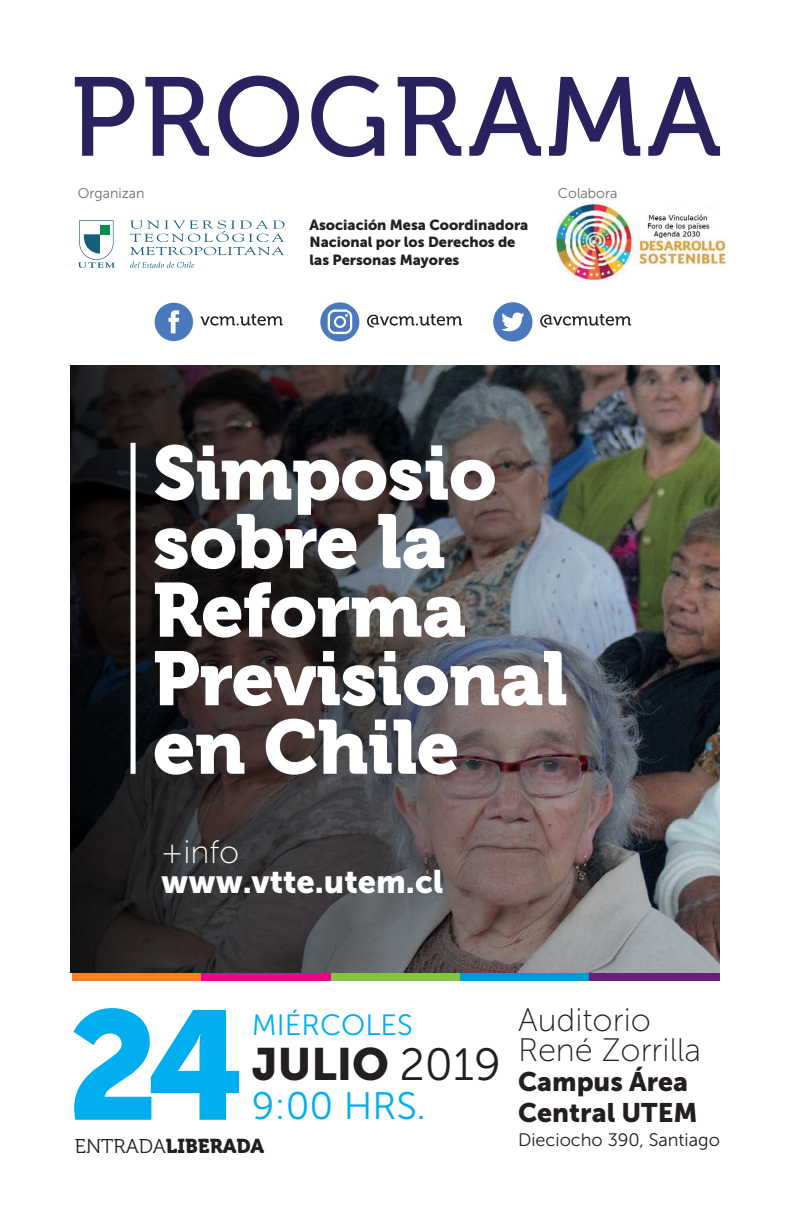
<style>
.page{position:relative;width:792px;height:1224px;background:#fff}
.page>*{position:absolute;margin:0;border:0;box-sizing:border-box;transform-origin:0 0}
.t1{font:153.6px "Museo Sans 900";color:#00aeef}
.t2{font:111.8px "Museo 500";letter-spacing:.04em;color:#28235e}
.t3{font:75.8px/68.6px "Museo 900";letter-spacing:-.01em;color:#fff}
.t4{font:45px "Museo Sans 900";color:#231f20}
.t5{font:38.2px "Museo Sans 300";color:#00aeef}
.t6{font:32.4px/30px "Museo Sans 100";color:#231f20}
.t7{font:32.4px "Museo Sans 900";color:#fff}
.t8{font:32.4px "Museo Sans 100";color:#fff}
.t9{font:29.4px "Museo Sans 300";color:#00aeef}
.t10{font:26.6px/30.8px "Museo Sans 900";color:#231f20}
.t11{font:20px "Museo 900";color:#231f20}
.t12{font:18px "Museo Sans 300";color:#231f20}
.t13{font:14.6px/17.4px "Museo Sans 900";color:#231f20}
.t14{font:14.2px "Museo Sans 300";color:#6c6d70}
.s1{font-family:"Museo Sans 300"}
.s2{font-family:"Museo 300"}
</style>
<div class="page">
<div style="left:72px;top:970px;width:130px;height:11px;background:#f58220"></div>
<div style="left:202px;top:970px;width:129px;height:11px;background:#ed028a"></div>
<div style="left:331px;top:970px;width:129px;height:11px;background:#83c447"></div>
<div style="left:460px;top:970px;width:129px;height:11px;background:#0099d1"></div>
<div style="left:589px;top:970px;width:131px;height:11px;background:#681f7d"></div>
<svg style="left:78px;top:220px;width:37px;height:48px"></svg>
<div style="left:100px;top:225px;width:9px;height:9px;background:#0c8a55"></div>
<svg style="left:130px;top:220px;width:155px;height:35px"></svg>
<svg style="left:130px;top:262px;width:64px;height:6px"></svg>
<img style="left:556px;top:203px;width:170px;height:78px">
<img style="left:71px;top:365px;width:649px;height:608px">
<div style="left:131px;top:443px;width:5px;height:331px;background:#fff"></div>
<div style="left:155px;top:303px;width:38px;height:38px;background:#4a79be;border-radius:50%"></div>
<svg style="left:168px;top:310px;width:11px;height:23px"></svg>
<svg style="left:201px;top:314px;width:82px;height:12px"></svg>
<svg style="left:320px;top:302px;width:39px;height:39px"></svg>
<svg style="left:367px;top:314px;width:95px;height:14px"></svg>
<div style="left:493px;top:302px;width:39px;height:40px;background:#4a79be;border-radius:50%"></div>
<svg style="left:501px;top:312px;width:23px;height:20px"></svg>
<svg style="left:540px;top:314px;width:91px;height:14px"></svg>
<h2 class="t2" style="left:71px;top:56px;width:652px">PROGRAMA</h2>
<p class="t14" style="left:78px;top:185px;width:68px">Organizan</p>
<p class="t14" style="left:558px;top:185px;width:61px">Colabora</p>
<p class="t13" style="left:310px;top:216px;width:220px">Asociación Mesa Coordinadora<br>Nacional por los Derechos de las Personas Mayores</p>
<h3 class="t3" style="left:153px;top:440px;width:416px">Simposio sobre la<br>Reforma<br>Previsional en Chile</h3>
<h3 class="t8" style="left:161px;top:835px;width:80px">+info</h3>
<h3 class="t7" style="left:161px;top:864px;width:284px">www.vtte.utem.cl</h3>
<h1 class="t1" style="left:67px;top:979px;width:180px">24</h1>
<h3 class="t9" style="left:252px;top:1009px;width:163px">MIÉRCOLES</h3>
<h3 class="t4" style="left:252px;top:1039px;width:251px">JULIO <span class="s1">2019</span></h3>
<h3 class="t5" style="left:252px;top:1085px;width:176px">9:00 HRS.</h3>
<h3 class="t11" style="left:75px;top:1134px;width:191px"><span class="s2">ENTRADA</span>LIBERADA</h3>
<h3 class="t6" style="left:518px;top:1005px;width:185px">Auditorio<br>René Zorrilla</h3>
<h3 class="t10" style="left:518px;top:1067px;width:181px">Campus Área<br>Central UTEM</h3>
<p class="t12" style="left:518px;top:1130px;width:203px">Dieciocho 390, Santiago</p>
</div>
